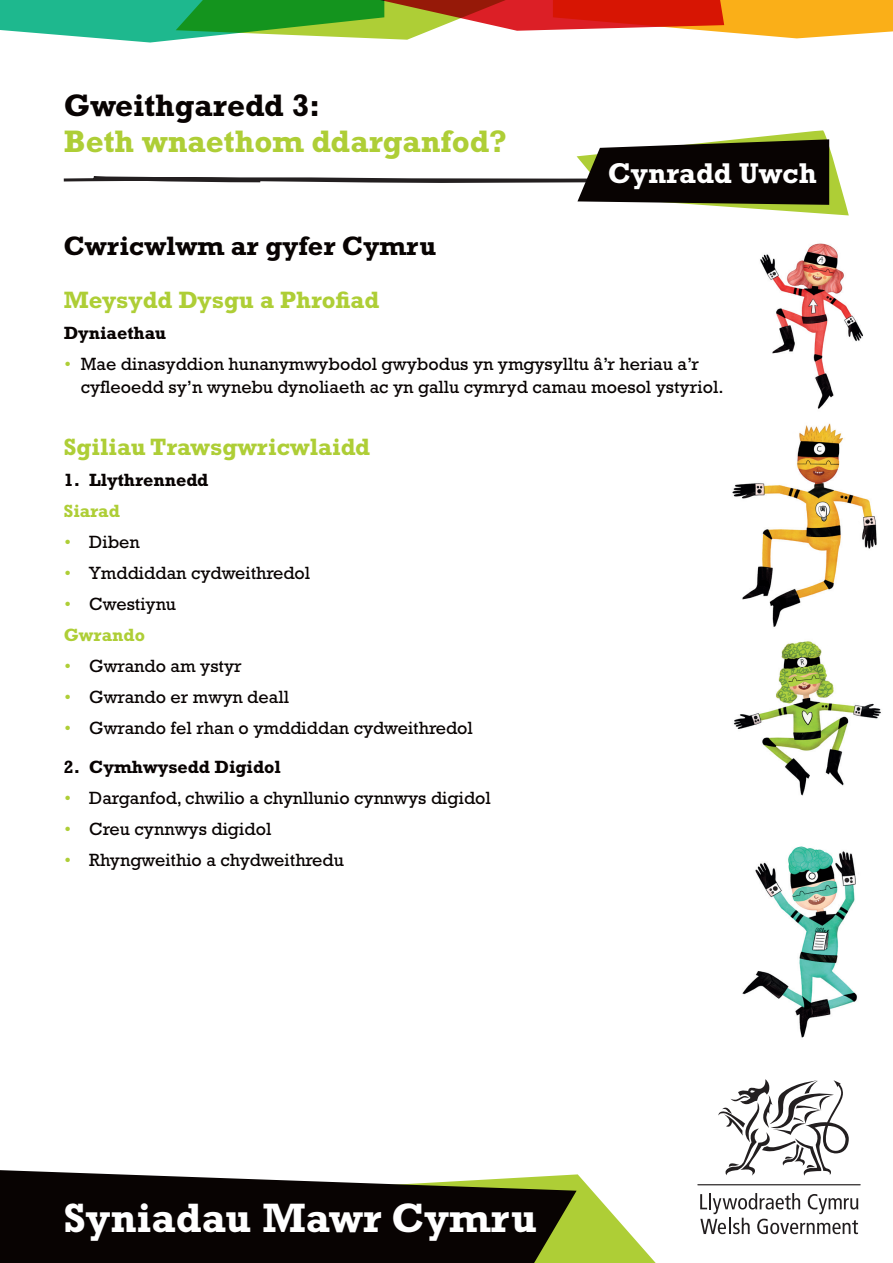
<style>
.page{position:relative;width:893px;height:1263px;background:#fff}
.page>*{position:absolute;margin:0;border:0;box-sizing:border-box;transform-origin:0 0}
.t1{font:700 41.7px "Rockwell";color:#fff}
.t2{font:700 31.5px "Rockwell";color:#aece36}
.t3{font:700 31.5px "Rockwell";color:#080302}
.t4{font:700 29.1px "Rockwell";color:#fff}
.t5{font:700 27px "Rockwell";color:#080302}
.t6{font:700 24px "Rockwell";color:#aece36}
.t7{font:18px/22.5px "Rockwell";color:#080302}
.t8{font:700 18px "Rockwell";color:#080302}
.t9{font:700 18px "Rockwell";color:#aece36}
.s1{font-style:italic;color:#aece36}
.s2{font-weight:700;color:#aece36}
</style>
<div class="page">
<svg style="left:577px;top:1174px;width:79px;height:89px"></svg>
<svg style="left:0;top:1170px;width:577px;height:93px;background:#26231a"></svg>
<img style="left:733px;top:641px;width:148px;height:155px">
<img style="left:760px;top:243px;width:103px;height:166px">
<img style="left:732px;top:423px;width:145px;height:204px">
<img style="left:742px;top:846px;width:115px;height:192px">
<svg style="left:718px;top:1079px;width:131px;height:97px"></svg>
<svg style="left:700px;top:1193px;width:158px;height:41px"></svg>
<hr style="left:697px;top:1184px;width:164px;height:1px;background:#231f20">
<svg style="left:63px;top:130px;width:786px;height:85px"></svg>
<svg style="left:0;top:0;width:893px;height:43px"></svg>
<h2 class="t3" style="left:64px;top:87px;width:258px">Gweithgaredd 3:</h2>
<h2 class="t2" style="left:64px;top:123px;width:445px">Beth wnaethom ddarganfod?</h2>
<h3 class="t4" style="left:608px;top:156px;width:210px">Cynradd Uwch</h3>
<h3 class="t5" style="left:64px;top:230px;width:374px">Cwricwlwm ar gyfer Cymru</h3>
<h3 class="t6" style="left:64px;top:286px;width:317px">Meysydd Dysgu a Phrofiad</h3>
<p class="t8" style="left:64px;top:323px;width:104px">Dyniaethau</p>
<p class="t7" style="left:81px;top:353px;width:644px;text-indent:-17px"><span class="s1">•</span> Mae dinasyddion hunanymwybodol gwybodus yn ymgysylltu â’r heriau a’r cyfleoedd sy’n wynebu dynoliaeth ac yn gallu cymryd camau moesol ystyriol.</p>
<h3 class="t6" style="left:64px;top:433px;width:308px">Sgiliau Trawsgwricwlaidd</h3>
<p class="t8" style="left:64px;top:469px;width:146px">1. Llythrennedd</p>
<p class="t9" style="left:64px;top:500px;width:58px">Siarad</p>
<p class="t7" style="left:64px;top:530px;width:78px"><span class="s1">•</span> Diben</p>
<p class="t7" style="left:64px;top:561px;width:248px"><span class="s1">•</span> Ymddiddan cydweithredol</p>
<p class="t7" style="left:64px;top:588px;width:114px;line-height:31px"><span class="s1">•</span> Cwestiynu<br><span class="s2">Gwrando</span></p>
<p class="t7" style="left:64px;top:654px;width:179px"><span class="s1">•</span> Gwrando am ystyr</p>
<p class="t7" style="left:64px;top:685px;width:227px"><span class="s1">•</span> Gwrando er mwyn deall</p>
<p class="t7" style="left:64px;top:716px;width:411px"><span class="s1">•</span> Gwrando fel rhan o ymddiddan cydweithredol</p>
<p class="t8" style="left:64px;top:757px;width:219px">2. Cymhwysedd Digidol</p>
<p class="t7" style="left:64px;top:787px;width:429px"><span class="s1">•</span> Darganfod, chwilio a chynllunio cynnwys digidol</p>
<p class="t7" style="left:64px;top:818px;width:209px"><span class="s1">•</span> Creu cynnwys digidol</p>
<p class="t7" style="left:64px;top:849px;width:282px"><span class="s1">•</span> Rhyngweithio a chydweithredu</p>
<h1 class="t1" style="left:64px;top:1193px;width:475px">Syniadau Mawr Cymru</h1>
</div>
